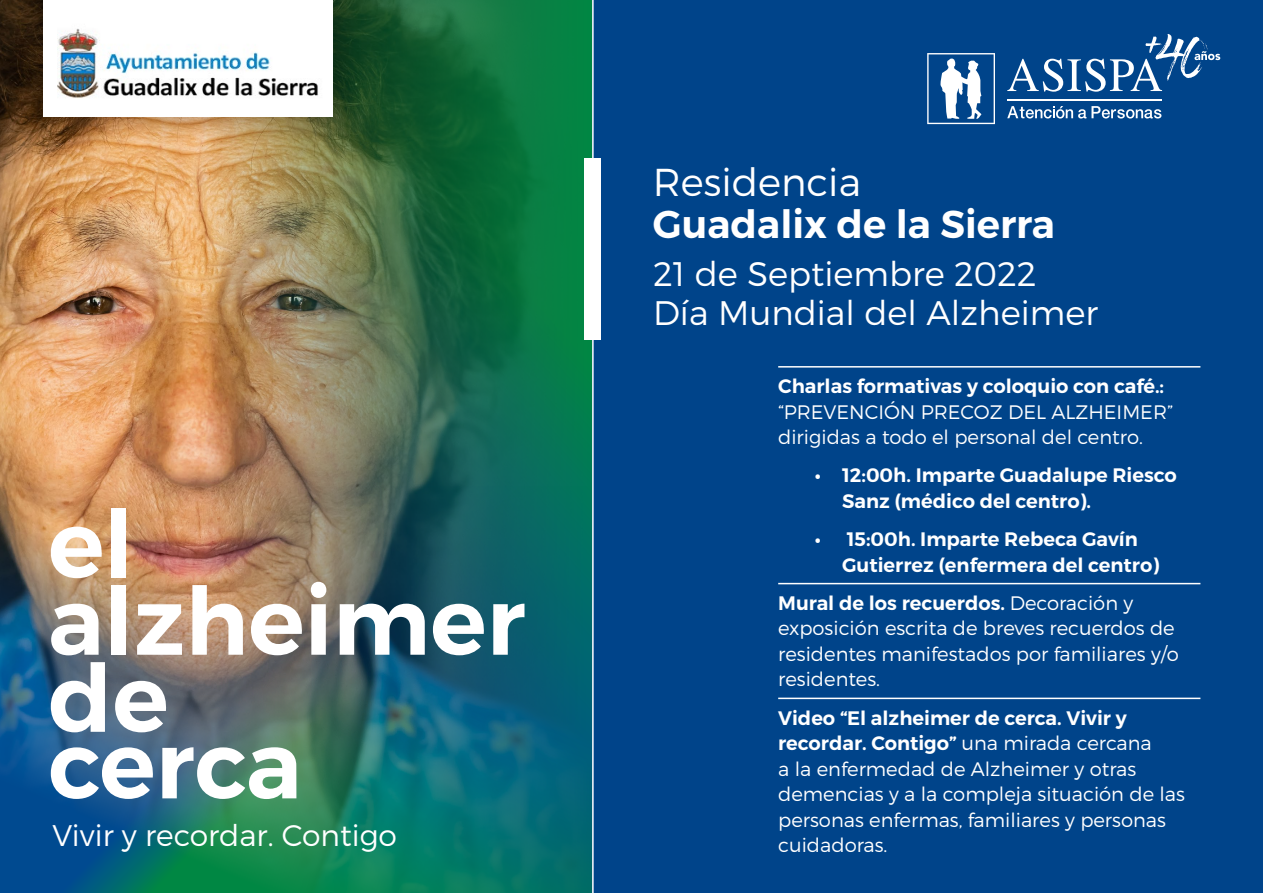
<style>
.page{position:relative;width:1263px;height:893px;background:#fff}
.page>*{position:absolute;margin:0;border:0;box-sizing:border-box;transform-origin:0 0}
.t1{font:93.9px/77.1px "Trueno S Bd";color:#fff}
.t2{font:38.85px "Trueno S Bd";color:#fff}
.t3{font:38.85px "Trueno Lt";color:#fff}
.t4{font:34.05px/39px "Trueno Lt";color:#fff}
.t5{font:29.85px "Trueno Lt";color:#fff}
.t6{font:19.5px/25.5px "Trueno Lt";color:#fff}
.t7{font:19.5px/25.5px "Trueno S Bd";color:#fff}
.s1{font-family:"Trueno Lt"}
</style>
<div class="page">
<img style="left:0;top:0;width:592px;height:487px">
<img style="left:0;top:487px;width:592px;height:406px">
<div style="left:592px;top:0;width:671px;height:893px;background:#00448a"></div>
<svg style="left:927px;top:53px;width:68px;height:71px"></svg>
<svg style="left:1007px;top:106px;width:154px;height:13px"></svg>
<hr style="left:1007px;top:99px;width:155px;height:2px;background:#fff">
<svg style="left:1007px;top:34px;width:213px;height:58px"></svg>
<hr style="left:778px;top:366px;width:422px;height:2px;background:#fff">
<hr style="left:778px;top:583px;width:422px;height:1px;background:#fff">
<hr style="left:778px;top:698px;width:422px;height:1px;background:#fff">
<hr style="left:592px;top:0;width:2px;height:893px;background:#fff">
<div style="left:584px;top:158px;width:17px;height:181px;background:#fff"></div>
<div style="left:14px;top:0;width:347px;height:146px;background:#000;opacity:.3"></div>
<div style="left:43px;top:0;width:290px;height:117px;background:#fff"></div>
<img style="left:58px;top:28px;width:261px;height:70px">
<h1 class="t1" style="left:48px;top:507px;width:479px">el alzheimer de</h1>
<h1 class="t1" style="left:48px;top:727px;width:255px">cerca</h1>
<h3 class="t5" style="left:52px;top:818px;width:346px">Vivir y recordar. Contigo</h3>
<h2 class="t3" style="left:653px;top:158px;width:210px">Residencia</h2>
<h2 class="t2" style="left:653px;top:200px;width:404px">Guadalix de la Sierra</h2>
<h3 class="t4" style="left:653px;top:254px;width:446px">21 de Septiembre 2022<br>Día Mundial del Alzheimer</h3>
<p class="t7" style="left:778px;top:374px;width:387px">Charlas formativas y coloquio con café.:</p>
<p class="t6" style="left:778px;top:399px;width:396px">“PREVENCIÓN PRECOZ DEL ALZHEIMER” dirigidas a todo el personal del centro.</p>
<p class="t7" style="left:842px;top:463px;width:336px;text-indent:-27px">• 12:00h. Imparte Guadalupe Riesco<br>Sanz (médico del centro).</p>
<p class="t7" style="left:842px;top:527px;width:319px;text-indent:-27px">• 15:00h. Imparte Rebeca Gavín<br>Gutierrez (enfermera del centro)</p>
<p class="t7" style="left:778px;top:590px;width:357px">Mural de los recuerdos. <span class="s1">Decoración y</span></p>
<p class="t6" style="left:778px;top:615px;width:402px">exposición escrita de breves recuerdos de residentes manifestados por familiares y/o residentes.</p>
<p class="t7" style="left:778px;top:705px;width:375px">Video “El alzheimer de cerca. Vivir y recordar. Contigo” <span class="s1">una mirada cercana</span></p>
<p class="t6" style="left:778px;top:756px;width:408px">a la enfermedad de Alzheimer y otras demencias y a la compleja situación de las personas enfermas, familiares y personas cuidadoras.</p>
</div>
